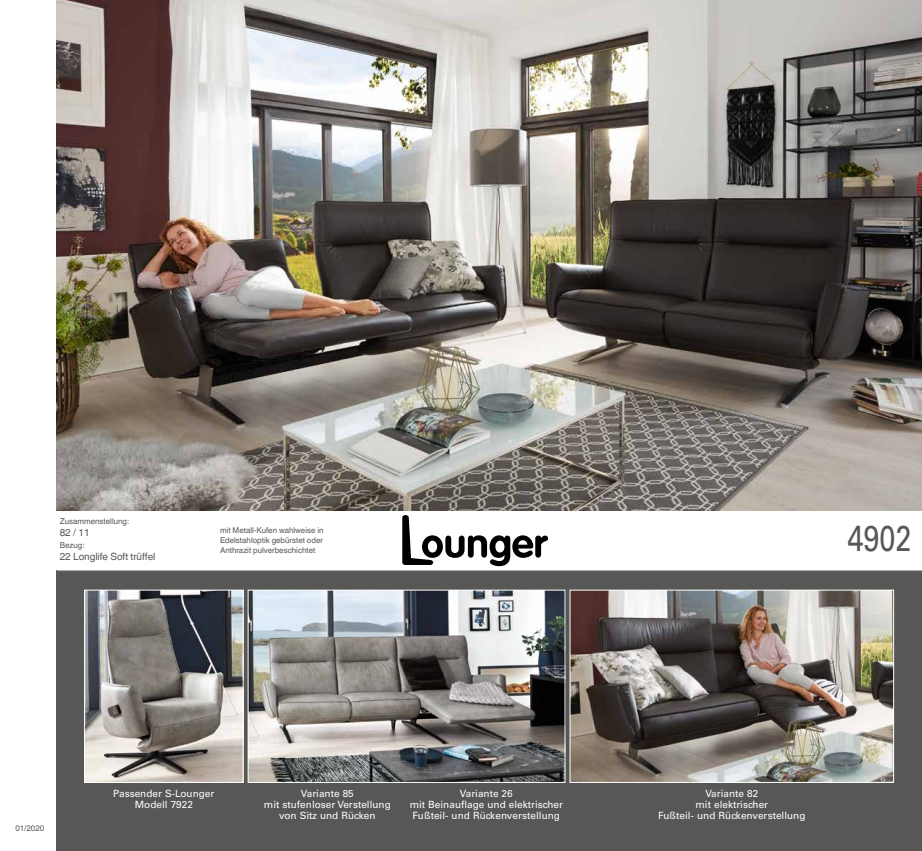
<style>
.page{position:relative;width:922px;height:851px;background:#fff}
.page>*{position:absolute;margin:0;border:0;box-sizing:border-box;transform-origin:0 0}
.t1{font:36px "Univers";color:#575756;scale:.8 1}
.t2{font:10px/11px "Univers";color:#fff;text-align:center}
.t3{font:10px "Helvetica World";color:#575756}
.t4{font:8px/9.6px "Helvetica World";color:#575756;text-align:justify}
</style>
<div class="page">
<div style="left:57px;top:570px;width:864px;height:280px;background:#575756"></div>
<img style="left:57px;top:0;width:864px;height:510px">
<svg style="left:402px;top:515px;width:146px;height:51px"></svg>
<hr style="left:57px;top:570px;width:864px;height:1px;background:#b3b2b2">
<img style="left:571px;top:591px;width:320px;height:189px">
<div style="left:569px;top:589px;width:324px;height:193px;border:1px solid #fff"></div>
<img style="left:249px;top:591px;width:314px;height:189px">
<div style="left:247px;top:589px;width:318px;height:193px;border:1px solid #fff"></div>
<img style="left:86px;top:591px;width:155px;height:189px">
<div style="left:84px;top:589px;width:159px;height:193px;border:1px solid #fff"></div>
<p class="t4" style="left:60px;top:516px;width:71px">Zusammenstellung:</p>
<p class="t3" style="left:60px;top:527px;width:31px">82 / 11</p>
<p class="t4" style="left:60px;top:540px;width:26px">Bezug:</p>
<p class="t3" style="left:60px;top:551px;width:97px">22 Longlife Soft trüffel</p>
<p class="t4" style="left:220px;top:526px;width:105px">mit Metall-Kufen wahlweise in Edelstahloptik gebürstet oder Anthrazit pulverbeschichtet</p>
<h1 class="t1" style="left:847px;top:517px;width:82px">4902</h1>
<p class="t4" style="left:15px;top:823px;width:30px">01/2020</p>
<p class="t2" style="left:113px;top:788px;width:103px">Passender S-Lounger<br>Modell 7922</p>
<p class="t2" style="left:264px;top:788px;width:128px">Variante 85<br>mit stufenloser Verstellung von Sitz und Rücken</p>
<p class="t2" style="left:409px;top:788px;width:155px">Variante 26<br>mit Beinauflage und elektrischer<br>Fußteil- und Rückenverstellung</p>
<p class="t2" style="left:658px;top:788px;width:149px">Variante 82<br>mit elektrischer<br>Fußteil- und Rückenverstellung</p>
</div>
